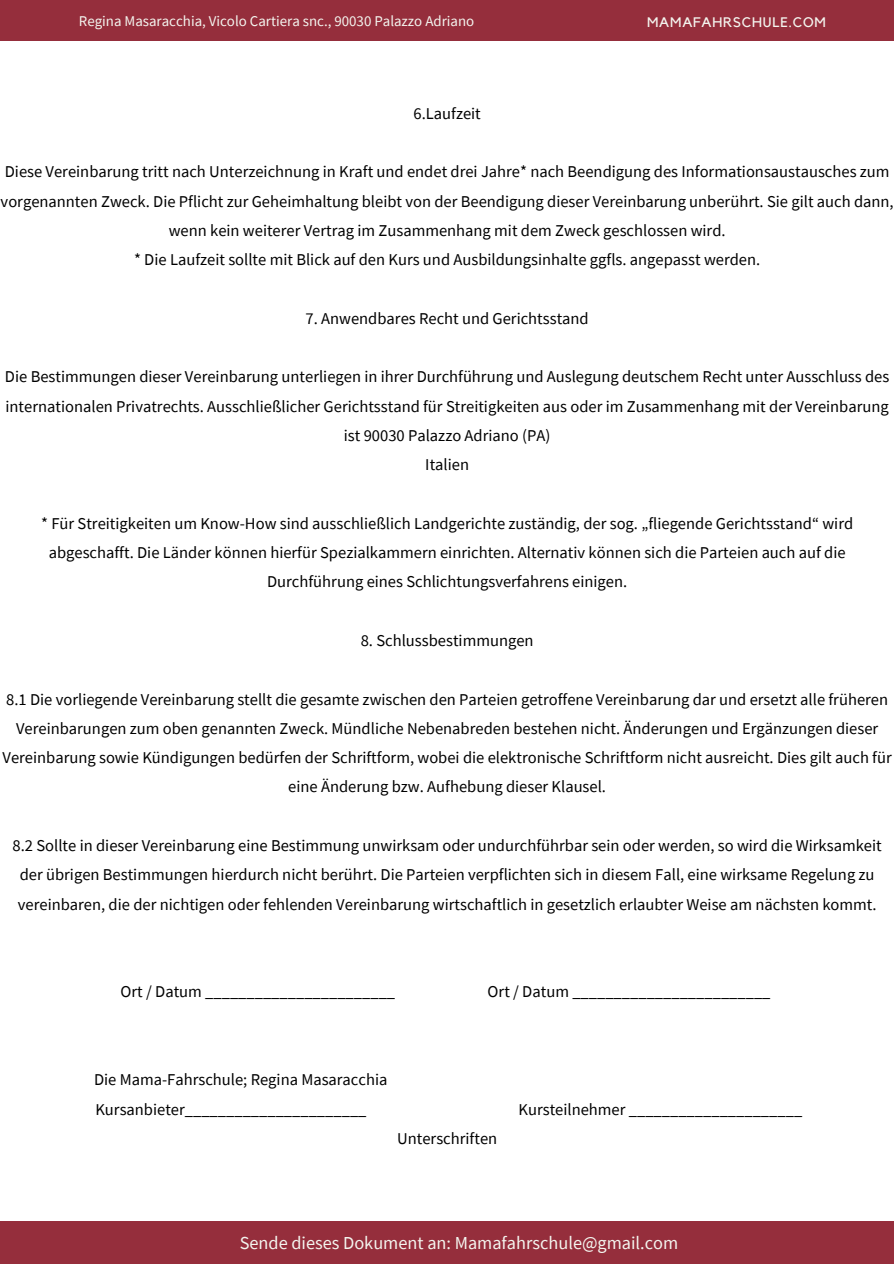
<style>
.page{position:relative;width:894px;height:1264px;background:#fff}
.page>*{position:absolute;margin:0;border:0;box-sizing:border-box;transform-origin:0 0}
.t1{font:18.3px "Source Sans Pro";color:#f4f5ef}
.t2{font:16.5px/29.2px "Source Sans Pro";color:#000;text-align:center}
.t3{font:14.85px "Source Sans Pro";color:#f4f5ef}
.t4{font:13.8px "Kollektif";letter-spacing:.06em;color:#f4f5ef}
</style>
<div class="page">
<div style="left:0;top:0;width:893px;height:40px;background:#952e3c"></div>
<div style="left:0;top:1221px;width:893px;height:42px;background:#952e3c"></div>
<p class="t3" style="left:79px;top:12px;width:397px">Regina Masaracchia, Vicolo Cartiera snc., 90030 Palazzo Adriano</p>
<p class="t4" style="left:647px;top:16px;width:180px">MAMAFAHRSCHULE.COM</p>
<p class="t2" style="left:413px;top:98px;width:69px">6.Laufzeit</p>
<p class="t2" style="left:1px;top:157px;width:894px">Diese Vereinbarung tritt nach Unterzeichnung in Kraft und endet drei Jahre* nach Beendigung des Informationsaustausches zum vorgenannten Zweck. Die Pflicht zur Geheimhaltung bleibt von der Beendigung dieser Vereinbarung unberührt. Sie gilt auch dann, wenn kein weiterer Vertrag im Zusammenhang mit dem Zweck geschlossen wird.</p>
<p class="t2" style="left:134px;top:245px;width:627px">* Die Laufzeit sollte mit Blick auf den Kurs und Ausbildungsinhalte ggfls. angepasst werden.</p>
<p class="t2" style="left:305px;top:303px;width:284px">7. Anwendbares Recht und Gerichtsstand</p>
<p class="t2" style="left:5px;top:362px;width:885px">Die Bestimmungen dieser Vereinbarung unterliegen in ihrer Durchführung und Auslegung deutschem Recht unter Ausschluss des internationalen Privatrechts. Ausschließlicher Gerichtsstand für Streitigkeiten aus oder im Zusammenhang mit der Vereinbarung ist 90030 Palazzo Adriano (PA)</p>
<p class="t2" style="left:425px;top:449px;width:45px">Italien</p>
<p class="t2" style="left:41px;top:508px;width:813px">* Für Streitigkeiten um Know-How sind ausschließlich Landgerichte zuständig, der sog. „fliegende Gerichtsstand“ wird abgeschafft. Die Länder können hierfür Spezialkammern einrichten. Alternativ können sich die Parteien auch auf die<br>Durchführung eines Schlichtungsverfahrens einigen.</p>
<p class="t2" style="left:360px;top:625px;width:174px">8. Schlussbestimmungen</p>
<p class="t2" style="left:3px;top:684px;width:890px">8.1 Die vorliegende Vereinbarung stellt die gesamte zwischen den Parteien getroffene Vereinbarung dar und ersetzt alle früheren Vereinbarungen zum oben genannten Zweck. Mündliche Nebenabreden bestehen nicht. Änderungen und Ergänzungen dieser Vereinbarung sowie Kündigungen bedürfen der Schriftform, wobei die elektronische Schriftform nicht ausreicht. Dies gilt auch für eine Änderung bzw. Aufhebung dieser Klausel.</p>
<p class="t2" style="left:13px;top:830px;width:870px">8.2 Sollte in dieser Vereinbarung eine Bestimmung unwirksam oder undurchführbar sein oder werden, so wird die Wirksamkeit der übrigen Bestimmungen hierdurch nicht berührt. Die Parteien verpflichten sich in diesem Fall, eine wirksame Regelung zu vereinbaren, die der nichtigen oder fehlenden Vereinbarung wirtschaftlich in gesetzlich erlaubter Weise am nächsten kommt.</p>
<p class="t2" style="left:120px;top:976px;width:276px">Ort / Datum _______________________</p>
<p class="t2" style="left:487px;top:976px;width:284px">Ort / Datum ________________________</p>
<p class="t2" style="left:94px;top:1064px;width:295px">Die Mama-Fahrschule; Regina Masaracchia</p>
<p class="t2" style="left:95px;top:1094px;width:272px">Kursanbieter______________________</p>
<p class="t2" style="left:518px;top:1094px;width:285px">Kursteilnehmer _____________________</p>
<p class="t2" style="left:397px;top:1123px;width:101px">Unterschriften</p>
<p class="t1" style="left:240px;top:1230px;width:440px">Sende dieses Dokument an: Mamafahrschule@gmail.com</p>
</div>
